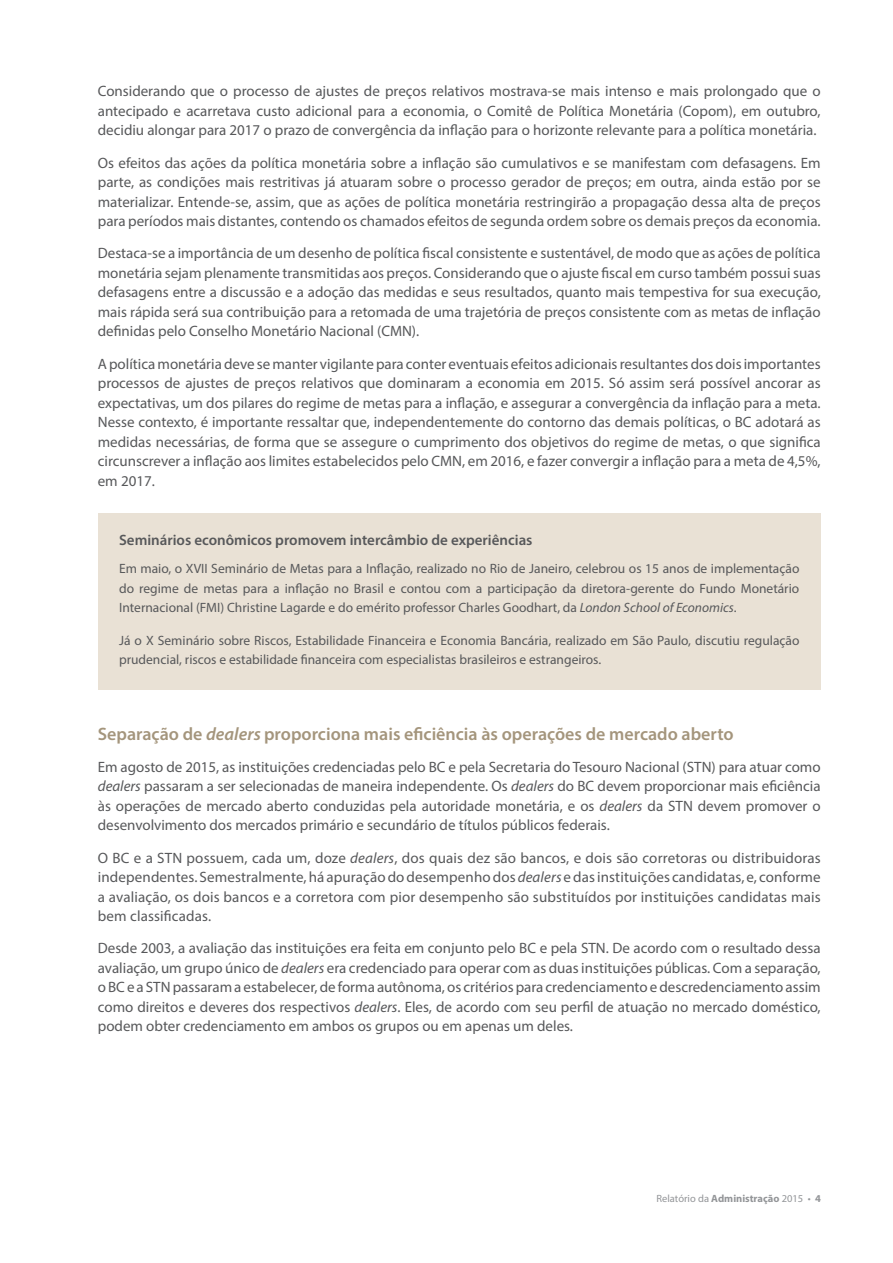
<style>
.page{position:relative;width:893px;height:1263px;background:#fff}
.page>*{position:absolute;margin:0;border:0;box-sizing:border-box;transform-origin:0 0}
._04_Subtítulo{font:600 18px "Myriad Pro";color:#a4957c}
._05_Corpo_de_texto{font:15px/19.5px "Myriad Pro";color:#57585a;text-align:justify}
._07_Título_box{font:600 15px "Myriad Pro";color:#57585a}
._06_Corpo_texto_box{font:13.5px/19.5px "Myriad Pro";color:#57585a;text-align:justify}
.t1{font:10.5px "Myriad Pro";color:#939598}
.s1{font-style:italic}
.s2{font-weight:700}
</style>
<div class="page">
<div style="left:98px;top:513px;width:723px;height:177px;background:#e9e1d5"></div>
<p class="_05_Corpo_de_texto" style="left:98px;top:81px;width:724px">Considerando que o processo de ajustes de preços relativos mostrava-se mais intenso e mais prolongado que o antecipado e acarretava custo adicional para a economia, o Comitê de Política Monetária (Copom), em outubro, decidiu alongar para 2017 o prazo de convergência da inflação para o horizonte relevante para a política monetária.</p>
<p class="_05_Corpo_de_texto" style="left:98px;top:153px;width:724px">Os efeitos das ações da política monetária sobre a inflação são cumulativos e se manifestam com defasagens. Em parte, as condições mais restritivas já atuaram sobre o processo gerador de preços; em outra, ainda estão por se materializar. Entende-se, assim, que as ações de política monetária restringirão a propagação dessa alta de preços para períodos mais distantes, contendo os chamados efeitos de segunda ordem sobre os demais preços da economia.</p>
<p class="_05_Corpo_de_texto" style="left:98px;top:243px;width:724px">Destaca-se a importância de um desenho de política fiscal consistente e sustentável, de modo que as ações de política monetária sejam plenamente transmitidas aos preços. Considerando que o ajuste fiscal em curso também possui suas defasagens entre a discussão e a adoção das medidas e seus resultados, quanto mais tempestiva for sua execução, mais rápida será sua contribuição para a retomada de uma trajetória de preços consistente com as metas de inflação definidas pelo Conselho Monetário Nacional (CMN).</p>
<p class="_05_Corpo_de_texto" style="left:98px;top:354px;width:724px">A política monetária deve se manter vigilante para conter eventuais efeitos adicionais resultantes dos dois importantes processos de ajustes de preços relativos que dominaram a economia em 2015. Só assim será possível ancorar as expectativas, um dos pilares do regime de metas para a inflação, e assegurar a convergência da inflação para a meta.<br>Nesse contexto, é importante ressaltar que, independentemente do contorno das demais políticas, o BC adotará as medidas necessárias, de forma que se assegure o cumprimento dos objetivos do regime de metas, o que significa circunscrever a inflação aos limites estabelecidos pelo CMN, em 2016, e fazer convergir a inflação para a meta de 4,5%, em 2017.</p>
<p class="_07_Título_box" style="left:119px;top:531px;width:415px">Seminários econômicos promovem intercâmbio de experiências</p>
<p class="_06_Corpo_texto_box" style="left:119px;top:559px;width:682px">Em maio, o XVII Seminário de Metas para a Inflação, realizado no Rio de Janeiro, celebrou os 15 anos de implementação do regime de metas para a inflação no Brasil e contou com a participação da diretora-gerente do Fundo Monetário Internacional (FMI) Christine Lagarde e do emérito professor Charles Goodhart, da <span class="s1">London School of Economics</span>.</p>
<p class="_06_Corpo_texto_box" style="left:119px;top:630px;width:682px">Já o X Seminário sobre Riscos, Estabilidade Financeira e Economia Bancária, realizado em São Paulo, discutiu regulação prudencial, riscos e estabilidade financeira com especialistas brasileiros e estrangeiros.</p>
<p class="_04_Subtítulo" style="left:98px;top:722px;width:637px">Separação de <span class="s1">dealers</span> proporciona mais eficiência às operações de mercado aberto</p>
<p class="_05_Corpo_de_texto" style="left:98px;top:757px;width:724px">Em agosto de 2015, as instituições credenciadas pelo BC e pela Secretaria do Tesouro Nacional (STN) para atuar como <span class="s1">dealers</span> passaram a ser selecionadas de maneira independente. Os <span class="s1">dealers</span> do BC devem proporcionar mais eficiência às operações de mercado aberto conduzidas pela autoridade monetária, e os <span class="s1">dealers</span> da STN devem promover o desenvolvimento dos mercados primário e secundário de títulos públicos federais.</p>
<p class="_05_Corpo_de_texto" style="left:98px;top:848px;width:724px">O BC e a STN possuem, cada um, doze <span class="s1">dealers</span>, dos quais dez são bancos, e dois são corretoras ou distribuidoras independentes. Semestralmente, há apuração do desempenho dos <span class="s1">dealers</span> e das instituições candidatas, e, conforme a avaliação, os dois bancos e a corretora com pior desempenho são substituídos por instituições candidatas mais bem classificadas.</p>
<p class="_05_Corpo_de_texto" style="left:98px;top:938px;width:724px">Desde 2003, a avaliação das instituições era feita em conjunto pelo BC e pela STN. De acordo com o resultado dessa avaliação, um grupo único de <span class="s1">dealers</span> era credenciado para operar com as duas instituições públicas. Com a separação, o BC e a STN passaram a estabelecer, de forma autônoma, os critérios para credenciamento e descredenciamento assim como direitos e deveres dos respectivos <span class="s1">dealers</span>. Eles, de acordo com seu perfil de atuação no mercado doméstico, podem obter credenciamento em ambos os grupos ou em apenas um deles.</p>
<p class="t1" style="left:656px;top:1192px;width:166px">Relatório da <span class="s2">Administração</span> 2015 • <span class="s2">4</span></p>
</div>
